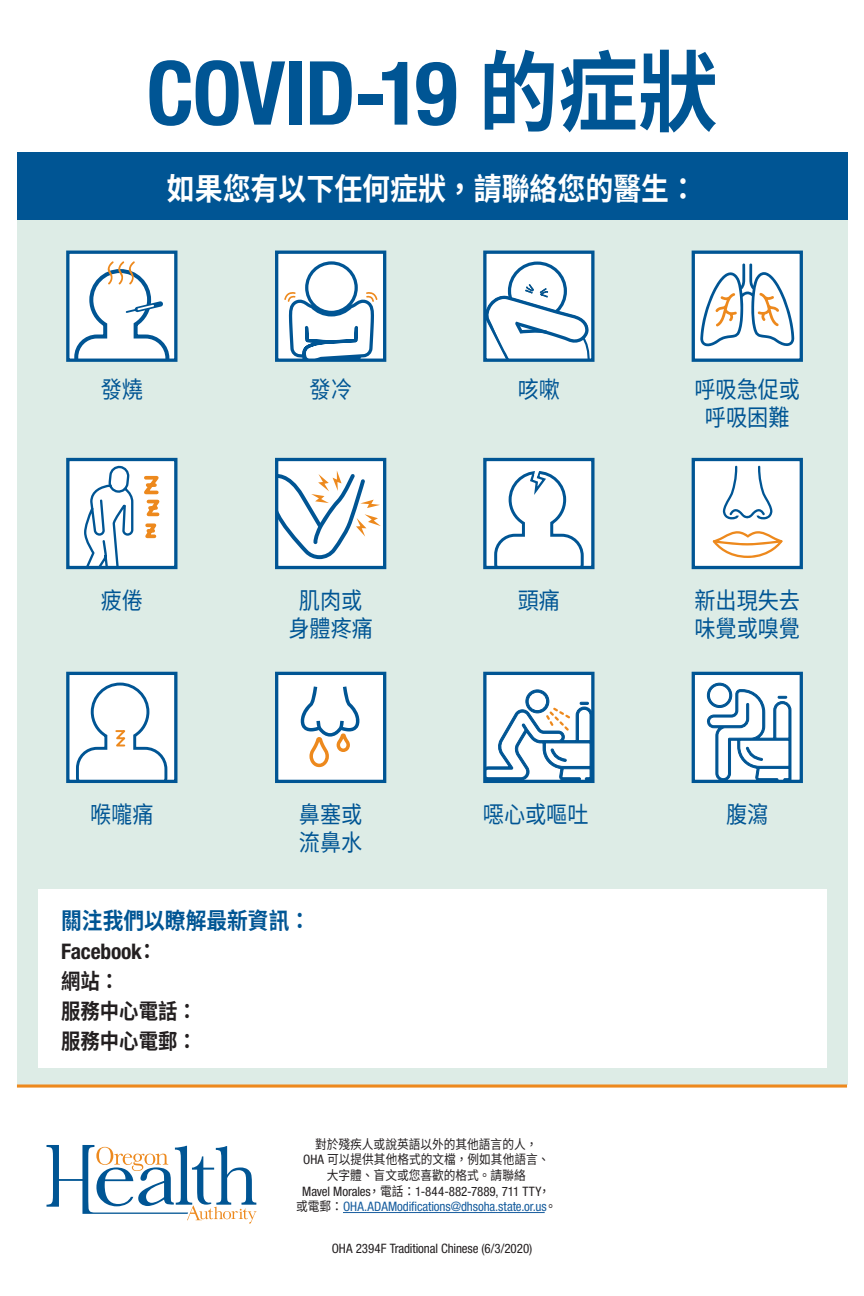
<style>
.page{position:relative;width:864px;height:1296px;background:#fff}
.page>*{position:absolute;margin:0;border:0;box-sizing:border-box;transform-origin:0 0}
.t1{font:700 condensed 88.5px "Helvetica Neue LT Std";letter-spacing:-.025em;color:#005594}
.t2{font:700 31px "Noto Sans CJ Ktc";color:#fff;scale:.9 1}
.t3{font:23.5px/28.1px "Noto Sans CJ Ktc";color:#005594;scale:.9 1}
.t4{font:700 23.05px "Noto Sans CJ Ktc";color:#005594;scale:.9 1}
.t5{font:700 21.5px/30px "Noto Sans CJ Ktc";color:#231f20;scale:.9 1}
.t6{font:700 condensed 21.5px "Helvetica Neue LT Std";letter-spacing:-.01em;color:#231f20}
.t7{font:condensed 13px/15.6px "Helvetica Neue LT Std";letter-spacing:-.01em;color:#175d9e;text-align:center}
.t8{font:13px/15.6px "Noto Sans CJ Ktc";color:#231f20;text-align:center;scale:.9 1}
.t9{font:condensed 13px "Helvetica Neue LT Std";letter-spacing:-.005em;color:#231f20}
.s1{font-family:"Noto Sans CJ Ktc";font-stretch:normal}
.s2{font-family:"Helvetica Neue LT Std";font-stretch:condensed}
.s3{color:#231f20}
.s4{font-family:"Noto Sans CJ Ktc";font-stretch:normal;color:#231f20}
</style>
<div class="page">
<div style="left:17px;top:220px;width:830px;height:865px;background:#ddece6"></div>
<svg style="left:17px;top:1084px;width:830px;height:4px;background:#eca14d"></svg>
<div style="left:277px;top:460px;width:108px;height:108px;background:#fff"></div>
<svg style="left:279px;top:470px;width:102px;height:89px"></svg>
<div style="left:275px;top:458px;width:111px;height:111px;border:3px solid #005594"></div>
<div style="left:485px;top:252px;width:108px;height:108px;background:#fff"></div>
<div style="left:508px;top:262px;width:59px;height:59px;border:3px solid #005594;border-radius:50%"></div>
<div style="left:483px;top:251px;width:112px;height:111px;border:3px solid #005594"></div>
<div style="left:485px;top:460px;width:108px;height:108px;background:#fff"></div>
<svg style="left:494px;top:471px;width:90px;height:94px"></svg>
<div style="left:483px;top:458px;width:112px;height:111px;border:3px solid #005594"></div>
<div style="left:277px;top:673px;width:108px;height:108px;background:#fff"></div>
<svg style="left:300px;top:686px;width:60px;height:81px"></svg>
<div style="left:275px;top:672px;width:111px;height:111px;border:3px solid #005594"></div>
<div style="left:693px;top:252px;width:108px;height:108px;background:#fff"></div>
<svg style="left:700px;top:263px;width:94px;height:83px"></svg>
<div style="left:692px;top:251px;width:111px;height:111px;border:3px solid #005594"></div>
<div style="left:68px;top:252px;width:108px;height:108px;background:#fff"></div>
<svg style="left:74px;top:261px;width:96px;height:97px"></svg>
<div style="left:66px;top:251px;width:111px;height:111px;border:3px solid #005594"></div>
<div style="left:485px;top:673px;width:108px;height:108px;background:#fff"></div>
<svg style="left:487px;top:689px;width:104px;height:90px"></svg>
<div style="left:483px;top:672px;width:112px;height:111px;border:3px solid #005594"></div>
<div style="left:693px;top:673px;width:108px;height:108px;background:#fff"></div>
<svg style="left:706px;top:682px;width:86px;height:97px"></svg>
<div style="left:692px;top:672px;width:111px;height:111px;border:3px solid #005594"></div>
<div style="left:68px;top:673px;width:108px;height:108px;background:#fff"></div>
<svg style="left:76px;top:682px;width:92px;height:97px"></svg>
<div style="left:66px;top:672px;width:111px;height:111px;border:3px solid #005594"></div>
<div style="left:693px;top:460px;width:108px;height:108px;background:#fff"></div>
<svg style="left:723px;top:466px;width:50px;height:53px"></svg>
<svg style="left:713px;top:531px;width:70px;height:27px"></svg>
<div style="left:692px;top:458px;width:111px;height:111px;border:3px solid #005594"></div>
<div style="left:277px;top:252px;width:108px;height:108px;background:#fff"></div>
<svg style="left:284px;top:261px;width:93px;height:97px"></svg>
<div style="left:275px;top:251px;width:111px;height:111px;border:3px solid #005594"></div>
<div style="left:68px;top:460px;width:108px;height:108px;background:#fff"></div>
<svg style="left:84px;top:465px;width:76px;height:100px"></svg>
<div style="left:66px;top:458px;width:111px;height:111px;border:3px solid #005594"></div>
<svg style="left:485px;top:283px;width:106px;height:77px"></svg>
<div style="left:17px;top:152px;width:830px;height:68px;background:#005594"></div>
<div style="left:38px;top:889px;width:788px;height:179px;background:#fff"></div>
<svg style="left:47px;top:1145px;width:209px;height:79px"></svg>
<hr style="left:343px;top:1212px;width:202px;height:1px;background:#175d9e">
<h1 class="t1" style="left:146px;top:40px;width:573px">COVID-19 <span class="s1">的症狀</span></h1>
<h2 class="t2" style="left:167px;top:171px;width:590px">如果您有以下任何症狀，請聯絡您的醫生：</h2>
<h3 class="t3" style="left:101px;top:376px;width:48px">發燒</h3>
<h3 class="t3" style="left:310px;top:376px;width:49px">發冷</h3>
<h3 class="t3" style="left:518px;top:376px;width:49px">咳嗽</h3>
<h3 class="t3" style="left:694px;top:376px;width:119px;text-align:center">呼吸急促或呼吸困難</h3>
<h3 class="t3" style="left:101px;top:587px;width:48px">疲倦</h3>
<h3 class="t3" style="left:288px;top:587px;width:95px;text-align:center">肌肉或身體疼痛</h3>
<h3 class="t3" style="left:518px;top:587px;width:49px">頭痛</h3>
<h3 class="t3" style="left:694px;top:587px;width:119px">新出現失去味覺或嗅覺</h3>
<h3 class="t3" style="left:90px;top:800px;width:72px">喉嚨痛</h3>
<h3 class="t3" style="left:299px;top:800px;width:72px">鼻塞或流鼻水</h3>
<h3 class="t3" style="left:483px;top:800px;width:119px">噁心或嘔吐</h3>
<h3 class="t3" style="left:726px;top:800px;width:48px">腹瀉</h3>
<h3 class="t4" style="left:61px;top:908px;width:278px">關注我們以瞭解最新資訊：</h3>
<h3 class="t6" style="left:61px;top:939px;width:97px">Facebook<span class="s1">：</span></h3>
<h3 class="t5" style="left:61px;top:967px;width:152px">網站：<br>服務中心電話：服務中心電郵：</h3>
<p class="t8" style="left:303px;top:1137px;width:275px">對於殘疾人或說英語以外的其他語言的人，<br><span class="s2">OHA</span> 可以提供其他格式的文檔，例如其他語言、大字體、盲文或您喜歡的格式。請聯絡</p>
<p class="t7" style="left:296px;top:1183px;width:262px"><span class="s3">Mavel Morales</span><span class="s4">，電話：</span><span class="s3">1-844-882-7889, 711 TTY</span><span class="s4">，或電郵：</span>OHA.ADAModifications@dhsoha.state.or.us<span class="s4">。</span></p>
<p class="t9" style="left:332px;top:1241px;width:202px">OHA 2394F Traditional Chinese (6/3/2020)</p>
</div>
